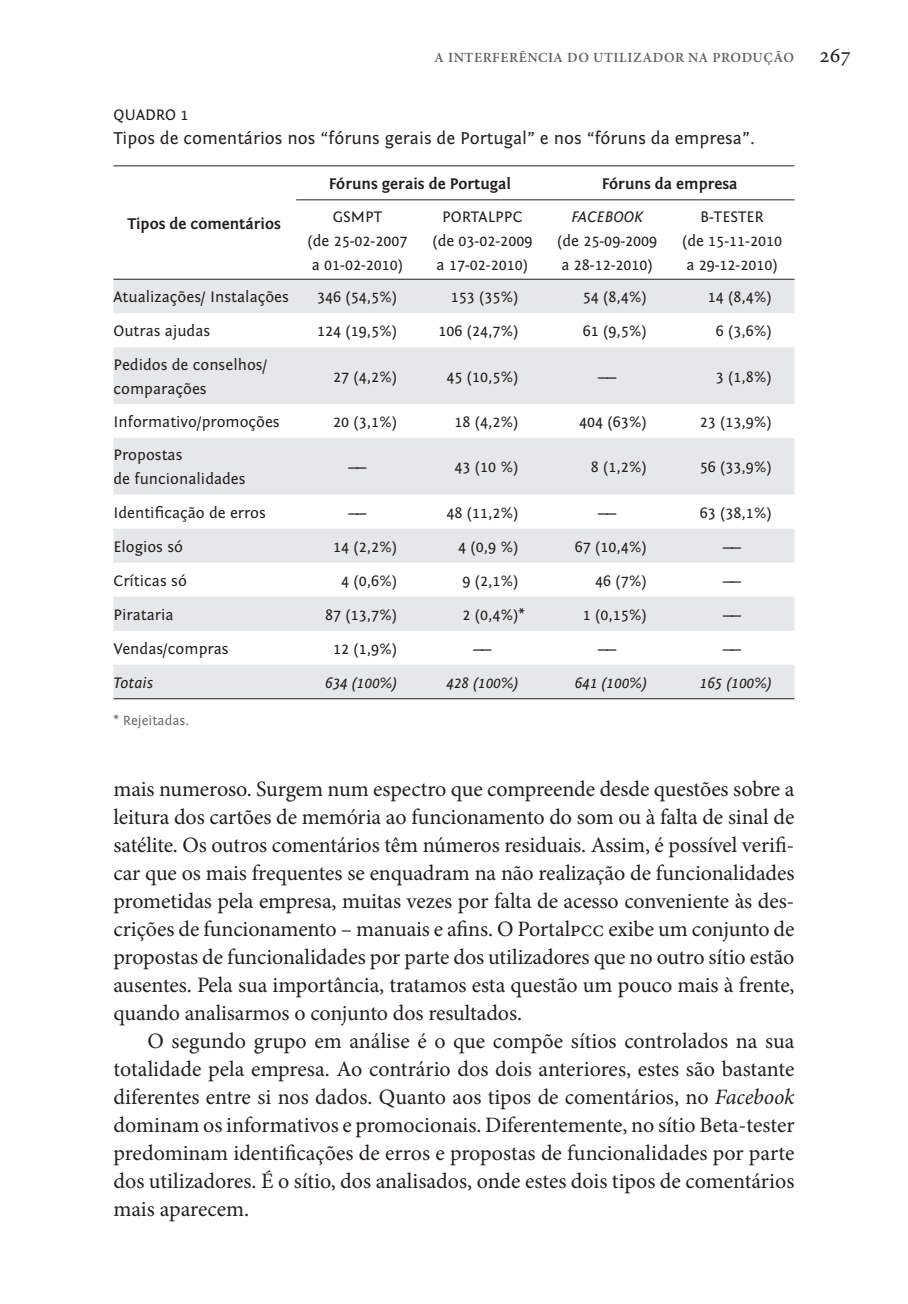
<style>
.page{position:relative;width:908px;height:1304px;background:#fff}
.page>*{position:absolute;margin:0;border:0;box-sizing:border-box;transform-origin:0 0}
.Texto_1{font:22px/28px "Minion Pro";letter-spacing:-.005em;color:#231f20;text-align:justify}
.Figuras_B{font:18px "Fontin Sans";color:#231f20}
.Tabelas_B{font:16px "Fontin Sans";color:#231f20}
.Tabelas_A{font:700 16px "Fontin Sans";color:#231f20}
.Tabelas_B-2{font:italic 16px "Fontin Sans";color:#231f20}
.Figuras_A{font:16px "Fontin Sans";color:#231f20}
.t1{font:600 14px "Minion Pro";letter-spacing:.04em;color:#636366}
.Figuras_C{font:14px "Fontin Sans";color:#6c6d70}
.s1{font-weight:400;font-size:22px;color:#231f20}
.s2{font-style:italic}
</style>
<div class="page">
<svg style="left:113px;top:280px;width:681px;height:418px;fill:#e6e7e9"></svg>
<hr style="left:113px;top:698px;width:681px;height:1px;background:#231f20">
<hr style="left:113px;top:165px;width:681px;height:1px;background:#231f20">
<hr style="left:113px;top:279px;width:681px;height:1px;background:#231f20">
<hr style="left:296px;top:200px;width:498px;height:1px;background:#231f20">
<p class="t1" style="left:434px;top:48px;width:418px">A INTERFERÊNCIA DO UTILIZADOR NA PRODUÇÃO <span class="s1">267</span></p>
<p class="Figuras_A" style="left:113px;top:106px;width:76px">QUADRO 1</p>
<p class="Figuras_B" style="left:113px;top:128px;width:642px">Tipos de comentários nos “fóruns gerais de Portugal” e nos “fóruns da empresa”.</p>
<p class="Tabelas_A" style="left:128px;top:214px;width:155px">Tipos de comentários</p>
<p class="Tabelas_A" style="left:328px;top:175px;width:184px">Fóruns gerais de Portugal</p>
<p class="Tabelas_A" style="left:601px;top:175px;width:137px">Fóruns da empresa</p>
<p class="Tabelas_B" style="left:332px;top:207px;width:51px">GSMPT</p>
<p class="Tabelas_B" style="left:307px;top:231px;width:101px">(de 25-02-2007</p>
<p class="Tabelas_B" style="left:311px;top:255px;width:93px">a 01-02-2010)</p>
<p class="Tabelas_B" style="left:442px;top:207px;width:82px">PORTALPPC</p>
<p class="Tabelas_B" style="left:432px;top:231px;width:101px">(de 03-02-2009</p>
<p class="Tabelas_B" style="left:436px;top:255px;width:93px">a 17-02-2010)</p>
<p class="Tabelas_B-2" style="left:571px;top:207px;width:73px">FACEBOOK</p>
<p class="Tabelas_B" style="left:557px;top:231px;width:101px">(de 25-09-2009</p>
<p class="Tabelas_B" style="left:561px;top:255px;width:93px">a 28-12-2010)</p>
<p class="Tabelas_B" style="left:699px;top:207px;width:65px">B-TESTER</p>
<p class="Tabelas_B" style="left:681px;top:231px;width:101px">(de 15-11-2010</p>
<p class="Tabelas_B" style="left:686px;top:255px;width:93px">a 29-12-2010)</p>
<p class="Tabelas_B" style="left:113px;top:288px;width:177px">Atualizações/ Instalações</p>
<p class="Tabelas_B" style="left:317px;top:288px;width:81px">346 (54,5%)</p>
<p class="Tabelas_B" style="left:450px;top:288px;width:69px">153 (35%)</p>
<p class="Tabelas_B" style="left:582px;top:288px;width:65px">54 (8,4%)</p>
<p class="Tabelas_B" style="left:707px;top:288px;width:65px">14 (8,4%)</p>
<p class="Tabelas_B" style="left:113px;top:322px;width:98px">Outras ajudas</p>
<p class="Tabelas_B" style="left:317px;top:322px;width:81px">124 (19,5%)</p>
<p class="Tabelas_B" style="left:438px;top:322px;width:81px">106 (24,7%)</p>
<p class="Tabelas_B" style="left:582px;top:322px;width:65px">61 (9,5%)</p>
<p class="Tabelas_B" style="left:715px;top:322px;width:57px">6 (3,6%)</p>
<p class="Tabelas_B" style="left:113px;top:356px;width:155px">Pedidos de conselhos/</p>
<p class="Tabelas_B" style="left:113px;top:380px;width:95px">comparações</p>
<p class="Tabelas_B" style="left:333px;top:368px;width:65px">27 (4,2%)</p>
<p class="Tabelas_B" style="left:446px;top:368px;width:73px">45 (10,5%)</p>
<p class="Tabelas_B" style="left:597px;top:368px;width:21px">——</p>
<p class="Tabelas_B" style="left:715px;top:368px;width:57px">3 (1,8%)</p>
<p class="Tabelas_B" style="left:113px;top:413px;width:168px">Informativo/promoções</p>
<p class="Tabelas_B" style="left:333px;top:413px;width:65px">20 (3,1%)</p>
<p class="Tabelas_B" style="left:454px;top:413px;width:65px">18 (4,2%)</p>
<p class="Tabelas_B" style="left:579px;top:413px;width:69px">404 (63%)</p>
<p class="Tabelas_B" style="left:699px;top:413px;width:73px">23 (13,9%)</p>
<p class="Tabelas_B" style="left:113px;top:446px;width:70px">Propostas</p>
<p class="Tabelas_B" style="left:113px;top:470px;width:134px">de funcionalidades</p>
<p class="Tabelas_B" style="left:348px;top:458px;width:21px">——</p>
<p class="Tabelas_B" style="left:454px;top:458px;width:65px">43 (10 %)</p>
<p class="Tabelas_B" style="left:590px;top:458px;width:57px">8 (1,2%)</p>
<p class="Tabelas_B" style="left:699px;top:458px;width:73px">56 (33,9%)</p>
<p class="Tabelas_B" style="left:113px;top:504px;width:154px">Identificação de erros</p>
<p class="Tabelas_B" style="left:348px;top:504px;width:21px">——</p>
<p class="Tabelas_B" style="left:446px;top:504px;width:73px">48 (11,2%)</p>
<p class="Tabelas_B" style="left:597px;top:504px;width:21px">——</p>
<p class="Tabelas_B" style="left:699px;top:504px;width:73px">63 (38,1%)</p>
<p class="Tabelas_B" style="left:113px;top:538px;width:71px">Elogios só</p>
<p class="Tabelas_B" style="left:333px;top:538px;width:65px">14 (2,2%)</p>
<p class="Tabelas_B" style="left:458px;top:538px;width:62px">4 (0,9 %)</p>
<p class="Tabelas_B" style="left:574px;top:538px;width:73px">67 (10,4%)</p>
<p class="Tabelas_B" style="left:722px;top:538px;width:21px">——</p>
<p class="Tabelas_B" style="left:113px;top:572px;width:75px">Críticas só</p>
<p class="Tabelas_B" style="left:341px;top:572px;width:57px">4 (0,6%)</p>
<p class="Tabelas_B" style="left:462px;top:572px;width:57px">9 (2,1%)</p>
<p class="Tabelas_B" style="left:595px;top:572px;width:53px">46 (7%)</p>
<p class="Tabelas_B" style="left:722px;top:572px;width:21px">——</p>
<p class="Tabelas_B" style="left:113px;top:606px;width:62px">Pirataria</p>
<p class="Tabelas_B" style="left:325px;top:606px;width:73px">87 (13,7%)</p>
<p class="Tabelas_B" style="left:462px;top:606px;width:64px">2 (0,4%)*</p>
<p class="Tabelas_B" style="left:582px;top:606px;width:65px">1 (0,15%)</p>
<p class="Tabelas_B" style="left:722px;top:606px;width:21px">——</p>
<p class="Tabelas_B" style="left:113px;top:640px;width:117px">Vendas/compras</p>
<p class="Tabelas_B" style="left:333px;top:640px;width:65px">12 (1,9%)</p>
<p class="Tabelas_B" style="left:472px;top:640px;width:21px">——</p>
<p class="Tabelas_B" style="left:597px;top:640px;width:21px">——</p>
<p class="Tabelas_B" style="left:722px;top:640px;width:21px">——</p>
<p class="Tabelas_B-2" style="left:113px;top:674px;width:41px">Totais</p>
<p class="Tabelas_B-2" style="left:325px;top:674px;width:73px">634 (100%)</p>
<p class="Tabelas_B-2" style="left:446px;top:674px;width:73px">428 (100%)</p>
<p class="Tabelas_B-2" style="left:574px;top:674px;width:73px">641 (100%)</p>
<p class="Tabelas_B-2" style="left:699px;top:674px;width:73px">165 (100%)</p>
<p class="Figuras_C" style="left:113px;top:712px;width:77px">* Rejeitadas.</p>
<p class="Texto_1" style="left:113px;top:775px;width:682px">mais numeroso. Surgem num espectro que compreende desde questões sobre a leitura dos cartões de memória ao funcionamento do som ou à falta de sinal de satélite. Os outros comentários têm números residuais. Assim, é possível verifi&shy;car que os mais frequentes se enquadram na não realização de funcionalidades prometidas pela empresa, muitas vezes por falta de acesso conveniente às des&shy;crições de funcionamento – manuais e afins. O Portalpcc exibe um conjunto de propostas de funcionalidades por parte dos utilizadores que no outro sítio estão ausentes. Pela sua importância, tratamos esta questão um pouco mais à frente, quando analisarmos o conjunto dos resultados.</p>
<p class="Texto_1" style="left:113px;top:1027px;width:682px;text-indent:34px">O segundo grupo em análise é o que compõe sítios controlados na sua totalidade pela empresa. Ao contrário dos dois anteriores, estes são bastante diferentes entre si nos dados. Quanto aos tipos de comentários, no <span class="s2">Facebook </span>dominam os informativos e promocionais. Diferentemente, no sítio Beta-tester predominam identificações de erros e propostas de funcionalidades por parte dos utilizadores. É o sítio, dos analisados, onde estes dois tipos de comentários mais aparecem.</p>
</div>
